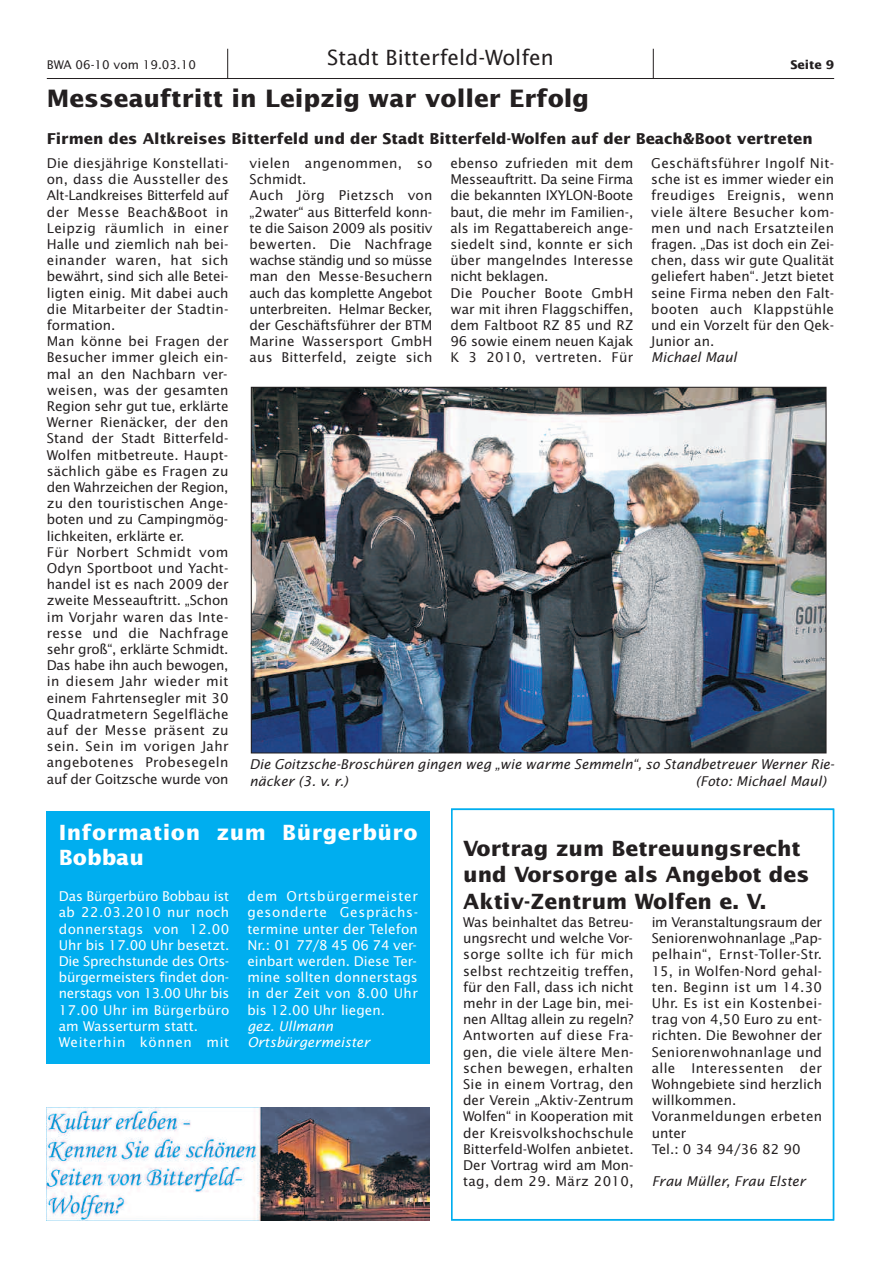
<style>
.page{position:relative;width:881px;height:1263px;background:#fff}
.page>*{position:absolute;margin:0;border:0;box-sizing:border-box;transform-origin:0 0}
.t1{font:700 24px "Lucida Sans";color:#231f20}
.t2{font:700 21px/25.2px "Lucida Sans";color:#231f20}
.t3{font:700 21px/25.2px "Lucida Sans";letter-spacing:.025em;color:#fff}
.t4{font:21px "Lucida Sans";color:#231f20}
.t5{font:700 15px "Lucida Sans";color:#231f20}
.t6{font:13.5px/16.2px "Lucida Sans";letter-spacing:.01em;color:#231f20}
.t7{font:13.5px/16.2px "Lucida Sans";color:#fff}
.t8{font:13.5px/16.2px "Lucida Sans";letter-spacing:-.015em;color:#231f20}
.t9{font:italic 13.5px/16.2px "Lucida Sans";letter-spacing:-.005em;color:#231f20}
.t10{font:italic 13.5px/16.2px "Lucida Sans";color:#fff}
.t11{font:12px "Lucida Sans";color:#231f20}
.t12{font:700 12px "Lucida Sans";color:#231f20}
</style>
<div class="page">
<div style="left:451px;top:809px;width:382px;height:411px;border:2px solid #00aeef"></div>
<div style="left:47px;top:811px;width:382px;height:253px;background:#00aeef"></div>
<hr style="left:47px;top:78px;width:786px;height:1px;background:#231f20">
<hr style="left:652px;top:49px;width:1px;height:30px;background:#231f20">
<hr style="left:227px;top:49px;width:1px;height:30px;background:#231f20">
<img style="left:253px;top:389px;width:571px;height:362px">
<img style="left:47px;top:1107px;width:382px;height:113px">
<p class="t11" style="left:47px;top:60px;width:151px">BWA 06-10 vom 19.03.10</p>
<h2 class="t4" style="left:327px;top:49px;width:228px">Stadt Bitterfeld-Wolfen</h2>
<p class="t12" style="left:790px;top:60px;width:45px">Seite 9</p>
<h1 class="t1" style="left:47px;top:89px;width:543px">Messeauftritt in Leipzig war voller Erfolg</h1>
<p class="t5" style="left:47px;top:133px;width:767px">Firmen des Altkreises Bitterfeld und der Stadt Bitterfeld-Wolfen auf der Beach&amp;Boot vertreten</p>
<p class="t8" style="left:249px;top:156px;width:184px">vielen angenommen, so<br>Schmidt.<br>Auch Jörg Pietzsch von „2water“ aus Bitterfeld konn&shy;te die Saison 2009 als positiv bewerten. Die Nachfrage wachse ständig und so müsse man den Messe-Besuchern auch das komplette Angebot unterbreiten. Helmar Becker, der Geschäftsführer der BTM<br>Marine Wassersport GmbH aus Bitterfeld, zeigte sich</p>
<p class="t6" style="left:450px;top:156px;width:184px">ebenso zufrieden mit dem<br>Messeauftritt. Da seine Firma die bekannten IXYLON-Boote baut, die mehr im Familien-, als im Regattabereich ange&shy;siedelt sind, konnte er sich über mangelndes Interesse nicht beklagen.<br>Die Poucher Boote GmbH war mit ihren Flaggschiffen, dem Faltboot RZ 85 und RZ<br>96 sowie einem neuen Kajak<br>K 3 2010, vertreten. Für</p>
<p class="t6" style="left:651px;top:156px;width:184px;text-align:justify">Geschäftsführer Ingolf Nit&shy;sche ist es immer wieder ein freudiges Ereignis, wenn viele ältere Besucher kom&shy;men und nach Ersatzteilen fragen. „Das ist doch ein Zei&shy;chen, dass wir gute Qualität geliefert haben“. Jetzt bietet seine Firma neben den Falt&shy;booten auch Klappstühle und ein Vorzelt für den Qek-Junior an.</p>
<p class="t6" style="left:47px;top:156px;width:183px">Die diesjährige Konstellati&shy;on, dass die Aussteller des<br>Alt-Landkreises Bitterfeld auf der Messe Beach&amp;Boot in<br>Leipzig räumlich in einer<br>Halle und ziemlich nah bei&shy;einander waren, hat sich bewährt, sind sich alle Betei&shy;ligten einig. Mit dabei auch die Mitarbeiter der Stadtin&shy;formation.<br>Man könne bei Fragen der<br>Besucher immer gleich ein&shy;mal an den Nachbarn ver&shy;weisen, was der gesamten<br>Region sehr gut tue, erklärte<br>Werner Rienäcker, der den<br>Stand der Stadt Bitterfeld-<br>Wolfen mitbetreute. Haupt&shy;sächlich gäbe es Fragen zu den Wahrzeichen der Region, zu den touristischen Ange&shy;boten und zu Campingmög&shy;lichkeiten, erklärte er.<br>Für Norbert Schmidt vom<br>Odyn Sportboot und Yacht&shy;handel ist es nach 2009 der zweite Messeauftritt. „Schon im Vorjahr waren das Inte&shy;resse und die Nachfrage sehr groß“, erklärte Schmidt.<br>Das habe ihn auch bewogen, in diesem Jahr wieder mit einem Fahrtensegler mit 30<br>Quadratmetern Segelfläche auf der Messe präsent zu sein. Sein im vorigen Jahr angebotenes Probesegeln auf der Goitzsche wurde von</p>
<p class="t9" style="left:651px;top:350px;width:87px">Michael Maul</p>
<p class="t9" style="left:249px;top:757px;width:586px">Die Goitzsche-Broschüren gingen weg „wie warme Semmeln“, so Standbetreuer Werner Rie&shy;näcker (3. v. r.)</p>
<p class="t9" style="left:695px;top:774px;width:132px">(Foto: Michael Maul)</p>
<h2 class="t3" style="left:59px;top:821px;width:360px">Information zum Bürgerbüro<br>Bobbau</h2>
<p class="t7" style="left:59px;top:889px;width:172px">Das Bürgerbüro Bobbau ist ab 22.03.2010 nur noch donnerstags von 12.00<br>Uhr bis 17.00 Uhr besetzt.<br>Die Sprechstunde des Orts&shy;bürgermeisters findet don&shy;nerstags von 13.00 Uhr bis<br>17.00 Uhr im Bürgerbüro am Wasserturm statt.<br>Weiterhin können mit</p>
<p class="t7" style="left:247px;top:889px;width:172px;text-align:justify">dem Ortsbürgermeister gesonderte Gesprächs&shy;termine unter der Telefon Nr.: 01 77/8 45 06 74 ver&shy;einbart werden. Diese Ter&shy;mine sollten donnerstags in der Zeit von 8.00 Uhr bis 12.00 Uhr liegen.</p>
<p class="t10" style="left:247px;top:1019px;width:124px">gez. Ullmann<br>Ortsbürgermeister</p>
<h2 class="t2" style="left:463px;top:838px;width:348px">Vortrag zum Betreuungsrecht und Vorsorge als Angebot des</h2>
<h2 class="t2" style="left:463px;top:890px;width:305px">Aktiv-Zentrum Wolfen e. V.</h2>
<p class="t6" style="left:463px;top:915px;width:172px;text-align:justify">Was beinhaltet das Betreu&shy;ungsrecht und welche Vor&shy;sorge sollte ich für mich selbst rechtzeitig treffen, für den Fall, dass ich nicht mehr in der Lage bin, mei&shy;nen Alltag allein zu regeln?<br>Antworten auf diese Fra&shy;gen, die viele ältere Men&shy;schen bewegen, erhalten Sie in einem Vortrag, den der Verein „Aktiv-Zentrum Wolfen“ in Kooperation mit der Kreisvolkshochschule Bitterfeld-Wolfen anbietet.<br>Der Vortrag wird am Mon&shy;tag, dem 29. März 2010,</p>
<p class="t6" style="left:651px;top:915px;width:172px">im Veranstaltungsraum der<br>Seniorenwohnanlage „Pap&shy;pelhain“, Ernst-Toller-Str.<br>15, in Wolfen-Nord gehal&shy;ten. Beginn ist um 14.30<br>Uhr. Es ist ein Kostenbei&shy;trag von 4,50 Euro zu ent&shy;richten. Die Bewohner der<br>Seniorenwohnanlage und alle Interessenten der<br>Wohngebiete sind herzlich willkommen.<br>Voranmeldungen erbeten unter<br>Tel.: 0 34 94/36 82 90</p>
<p class="t9" style="left:651px;top:1174px;width:155px">Frau Müller, Frau Elster</p>
</div>
